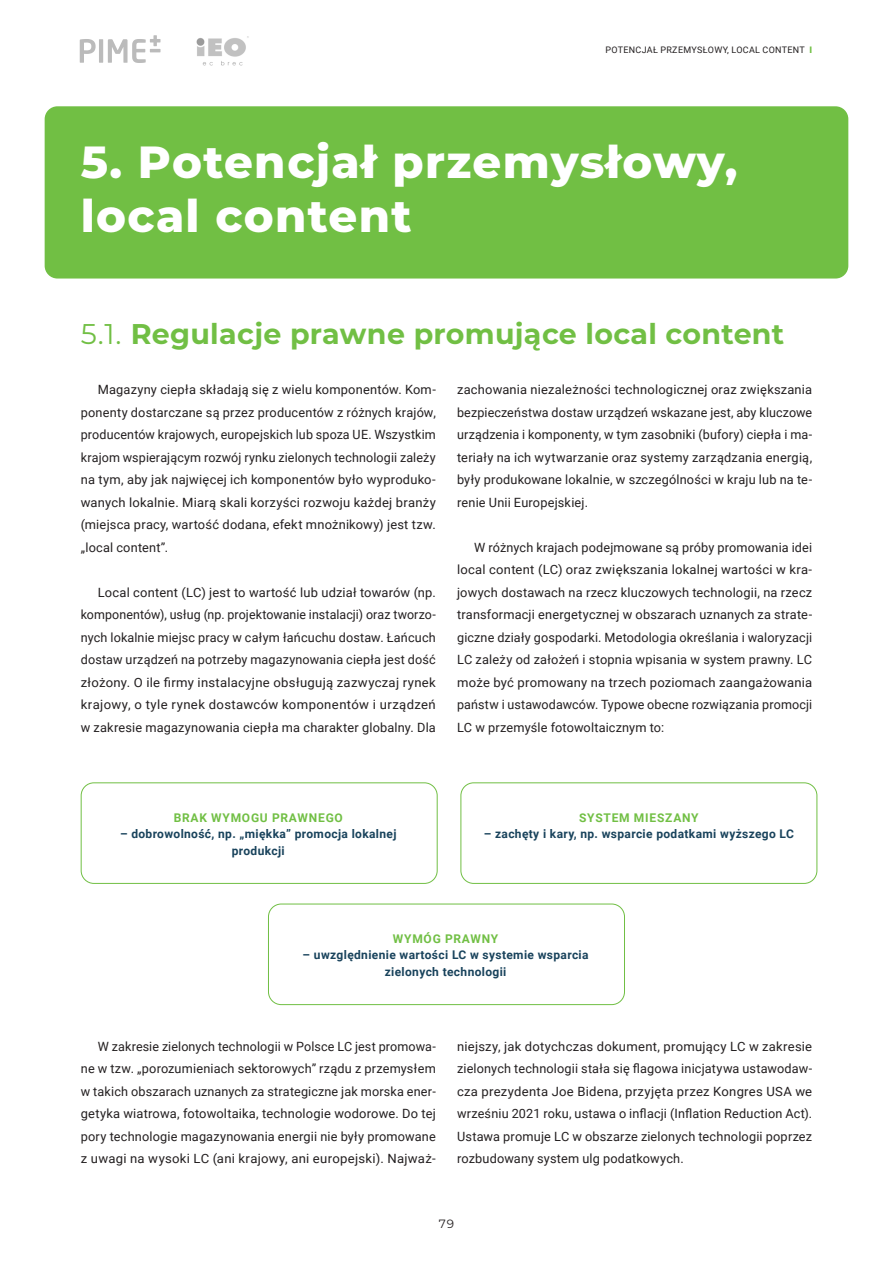
<style>
.page{position:relative;width:893px;height:1263px;background:#fff}
.page>*{position:absolute;margin:0;border:0;box-sizing:border-box;transform-origin:0 0}
.t1{font:800 45px/54px "Montserrat";letter-spacing:.03em;color:#fff}
.t2{font:700 28.5px "Montserrat";letter-spacing:.01em;color:#71bf44}
.t3{font:12.75px/22.5px "Roboto";letter-spacing:.015em;color:#231f20;text-align:justify}
.t4{font:700 12px/16.5px "Roboto";letter-spacing:.03em;color:#19435c;text-align:center}
.t5{font:700 12px "Roboto";letter-spacing:.065em;color:#71bf44}
.t6{font:12px "Montserrat";color:#231f20}
.t7{font:9px "Roboto";letter-spacing:.035em;color:#231f20}
.s1{font-weight:900;color:#71bf44}
.s2{font-weight:400}
</style>
<div class="page">
<img style="left:196px;top:36px;width:53px;height:30px">
<svg style="left:80px;top:35px;width:81px;height:28px"></svg>
<div style="left:45px;top:106px;width:803px;height:173px;background:#71bf44;border-radius:13px"></div>
<div style="left:460px;top:782px;width:357px;height:102px;border:1px solid #71bf44;border-radius:13px"></div>
<div style="left:81px;top:782px;width:357px;height:102px;border:1px solid #71bf44;border-radius:13px"></div>
<div style="left:268px;top:904px;width:357px;height:101px;border:1px solid #71bf44;border-radius:13px"></div>
<p class="t7" style="left:605px;top:44px;width:208px">POTENCJAŁ PRZEMYSŁOWY, LOCAL CONTENT <span class="s1">I</span></p>
<h1 class="t1" style="left:81px;top:132px;width:658px">5. Potencjał przemysłowy, local content</h1>
<h2 class="t2" style="left:81px;top:313px;width:705px"><span class="s2">5.1.</span> Regulacje prawne promujące local content</h2>
<p class="t3" style="left:81px;top:378px;width:357px;text-indent:17px">Magazyny ciepła składają się z wielu komponentów. Kom&shy;ponenty dostarczane są przez producentów z różnych krajów, producentów krajowych, europejskich lub spoza UE. Wszystkim krajom wspierającym rozwój rynku zielonych technologii zależy na tym, aby jak najwięcej ich komponentów było wyproduko&shy;wanych lokalnie. Miarą skali korzyści rozwoju każdej branży (miejsca pracy, wartość dodana, efekt mnożnikowy) jest tzw. „local content”.</p>
<p class="t3" style="left:81px;top:580px;width:357px;text-indent:17px">Local content (LC) jest to wartość lub udział towarów (np. komponentów), usług (np. projektowanie instalacji) oraz tworzo&shy;nych lokalnie miejsc pracy w całym łańcuchu dostaw. Łańcuch dostaw urządzeń na potrzeby magazynowania ciepła jest dość złożony. O ile firmy instalacyjne obsługują zazwyczaj rynek krajowy, o tyle rynek dostawców komponentów i urządzeń w zakresie magazynowania ciepła ma charakter globalny. Dla</p>
<p class="t3" style="left:457px;top:378px;width:357px">zachowania niezależności technologicznej oraz zwiększania bezpieczeństwa dostaw urządzeń wskazane jest, aby kluczowe urządzenia i komponenty, w tym zasobniki (bufory) ciepła i ma&shy;teriały na ich wytwarzanie oraz systemy zarządzania energią, były produkowane lokalnie, w szczególności w kraju lub na te&shy;renie Unii Europejskiej.</p>
<p class="t3" style="left:457px;top:535px;width:357px;text-indent:17px">W różnych krajach podejmowane są próby promowania idei local content (LC) oraz zwiększania lokalnej wartości w kra&shy;jowych dostawach na rzecz kluczowych technologii, na rzecz transformacji energetycznej w obszarach uznanych za strate&shy;giczne działy gospodarki. Metodologia określania i waloryzacji LC zależy od założeń i stopnia wpisania w system prawny. LC może być promowany na trzech poziomach zaangażowania państw i ustawodawców. Typowe obecne rozwiązania promocji LC w przemyśle fotowoltaicznym to:</p>
<p class="t5" style="left:174px;top:809px;width:171px">BRAK WYMOGU PRAWNEGO</p>
<p class="t4" style="left:120px;top:825px;width:278px">– dobrowolność, np. „miękka” promocja lokalnej produkcji</p>
<p class="t5" style="left:579px;top:809px;width:121px">SYSTEM MIESZANY</p>
<p class="t4" style="left:484px;top:825px;width:312px">– zachęty i kary, np. wsparcie podatkami wyższego LC</p>
<p class="t5" style="left:393px;top:930px;width:107px">WYMÓG PRAWNY</p>
<p class="t4" style="left:303px;top:946px;width:287px">– uwzględnienie wartości LC w systemie wsparcia zielonych technologii</p>
<p class="t3" style="left:81px;top:1034px;width:357px;text-indent:17px">W zakresie zielonych technologii w Polsce LC jest promowa&shy;ne w tzw. „porozumieniach sektorowych” rządu z przemysłem w takich obszarach uznanych za strategiczne jak morska ener&shy;getyka wiatrowa, fotowoltaika, technologie wodorowe. Do tej pory technologie magazynowania energii nie były promowane z uwagi na wysoki LC (ani krajowy, ani europejski). Najważ-</p>
<p class="t3" style="left:457px;top:1034px;width:357px">niejszy, jak dotychczas dokument, promujący LC w zakresie zielonych technologii stała się flagowa inicjatywa ustawodaw&shy;cza prezydenta Joe Bidena, przyjęta przez Kongres USA we wrześniu 2021 roku, ustawa o inflacji (Inflation Reduction Act).<br>Ustawa promuje LC w obszarze zielonych technologii poprzez rozbudowany system ulg podatkowych.</p>
<p class="t6" style="left:439px;top:1216px;width:17px">79</p>
</div>
